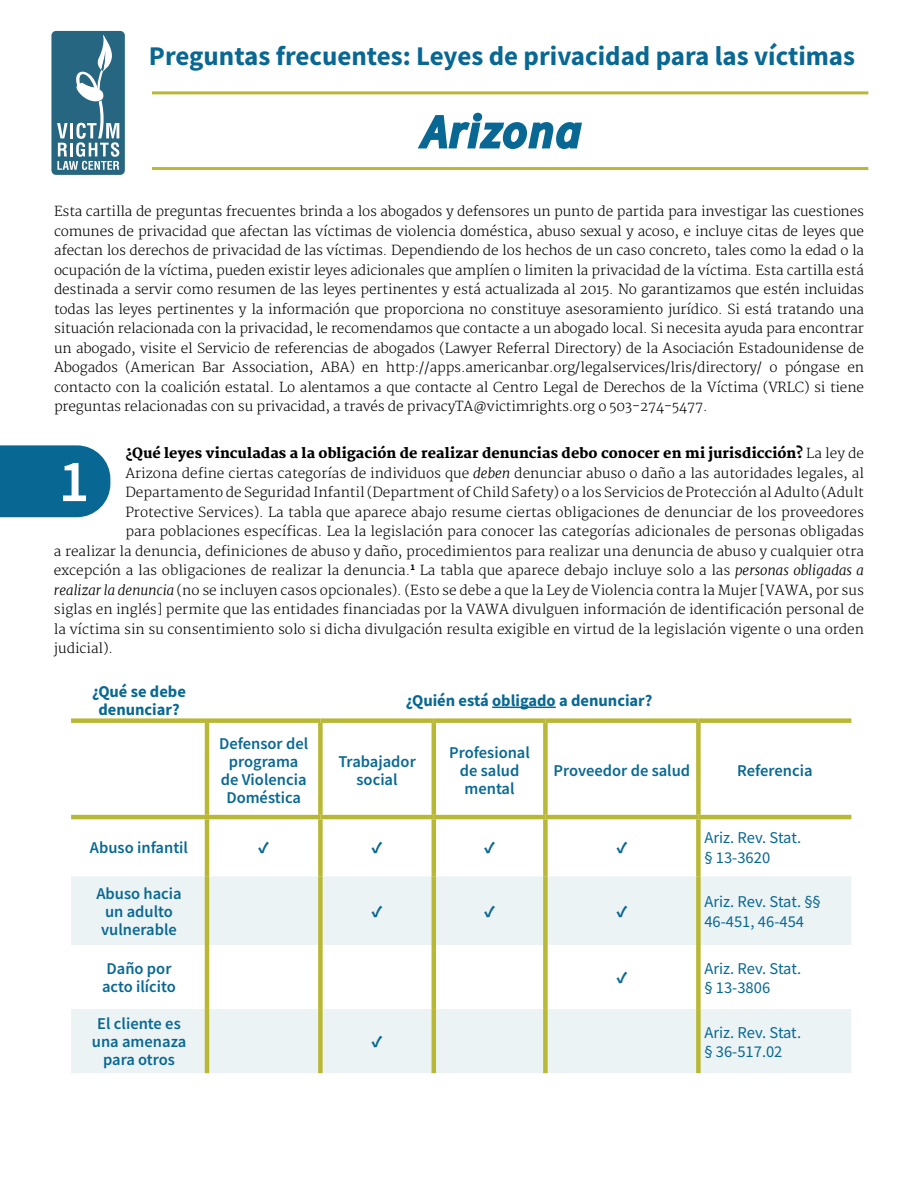
<style>
.page{position:relative;width:918px;height:1188px;background:#fff}
.page>*{position:absolute;margin:0;border:0;box-sizing:border-box;transform-origin:0 0}
.t1{font:italic 600 46.5px "Source Sans Pro";letter-spacing:.04em;color:#086893}
.t2{font:700 27px "Source Sans Pro";color:#086893}
.t3{font:600 16.5px/18px "Source Sans Pro";color:#086893;text-align:center}
.t4{font:16.5px/19.5px "Source Sans Pro";color:#086893}
.t5{font:700 16.5px/18px "Source Sans Pro";color:#086893;text-align:center}
.t6{font:900 16.5px "Source Sans Pro";color:#086893}
.t7{font:800 13.8px "Merriweather";letter-spacing:.01em;color:#000}
.t8{font:300 13.5px/19.5px "Merriweather";color:#000;text-align:justify}
.s1{font-weight:300;font-size:13.5px}
.s2{font-style:italic}
</style>
<div class="page">
<svg style="left:0;top:445px;width:110px;height:72px;background:#23789f"></svg>
<div style="left:71px;top:876px;width:780px;height:69px;background:#ecf3f5"></div>
<div style="left:71px;top:1009px;width:780px;height:64px;background:#ecf3f5"></div>
<div style="left:71px;top:718px;width:136px;height:5px;background:#b9b834"></div>
<div style="left:207px;top:718px;width:113px;height:5px;background:#b9b834"></div>
<div style="left:320px;top:718px;width:114px;height:5px;background:#b9b834"></div>
<div style="left:434px;top:718px;width:111px;height:5px;background:#b9b834"></div>
<div style="left:545px;top:718px;width:153px;height:5px;background:#b9b834"></div>
<div style="left:698px;top:718px;width:153px;height:5px;background:#b9b834"></div>
<hr style="left:205px;top:723px;width:4px;height:92px;background:#b9b834">
<hr style="left:205px;top:819px;width:4px;height:57px;background:#b9b834">
<hr style="left:205px;top:876px;width:4px;height:69px;background:#b9b834">
<hr style="left:205px;top:945px;width:4px;height:64px;background:#b9b834">
<hr style="left:205px;top:1009px;width:4px;height:64px;background:#b9b834">
<hr style="left:71px;top:815px;width:136px;height:4px;background:#b9b834">
<hr style="left:207px;top:815px;width:113px;height:4px;background:#b9b834">
<hr style="left:320px;top:815px;width:114px;height:4px;background:#b9b834">
<hr style="left:434px;top:815px;width:111px;height:4px;background:#b9b834">
<hr style="left:545px;top:815px;width:153px;height:4px;background:#b9b834">
<hr style="left:698px;top:815px;width:153px;height:4px;background:#b9b834">
<div style="left:318px;top:723px;width:5px;height:92px;background:#b9b834"></div>
<div style="left:318px;top:819px;width:5px;height:57px;background:#b9b834"></div>
<div style="left:318px;top:876px;width:5px;height:69px;background:#b9b834"></div>
<div style="left:318px;top:945px;width:5px;height:64px;background:#b9b834"></div>
<div style="left:318px;top:1009px;width:5px;height:64px;background:#b9b834"></div>
<hr style="left:432px;top:723px;width:4px;height:92px;background:#b9b834">
<hr style="left:432px;top:819px;width:4px;height:57px;background:#b9b834">
<hr style="left:432px;top:876px;width:4px;height:69px;background:#b9b834">
<hr style="left:432px;top:945px;width:4px;height:64px;background:#b9b834">
<hr style="left:432px;top:1009px;width:4px;height:64px;background:#b9b834">
<div style="left:543px;top:723px;width:5px;height:92px;background:#b9b834"></div>
<div style="left:543px;top:819px;width:5px;height:57px;background:#b9b834"></div>
<div style="left:543px;top:876px;width:5px;height:69px;background:#b9b834"></div>
<div style="left:543px;top:945px;width:5px;height:64px;background:#b9b834"></div>
<div style="left:543px;top:1009px;width:5px;height:64px;background:#b9b834"></div>
<div style="left:696px;top:723px;width:5px;height:92px;background:#b9b834"></div>
<div style="left:696px;top:819px;width:5px;height:57px;background:#b9b834"></div>
<div style="left:696px;top:876px;width:5px;height:69px;background:#b9b834"></div>
<div style="left:696px;top:945px;width:5px;height:64px;background:#b9b834"></div>
<div style="left:696px;top:1009px;width:5px;height:64px;background:#b9b834"></div>
<hr style="left:492px;top:707px;width:64px;height:1px;background:#086893">
<hr style="left:152px;top:167px;width:716px;height:3px;background:#b9b834">
<hr style="left:152px;top:91px;width:716px;height:3px;background:#b9b834">
<svg style="left:417px;top:112px;width:165px;height:37px"></svg>
<div style="left:51px;top:31px;width:74px;height:144px;background:#276681;border-radius:5px"></div>
<svg style="left:57px;top:34px;width:62px;height:136px"></svg>
<p class="t2" style="left:149px;top:38px;width:708px">Preguntas frecuentes: Leyes de privacidad para las víctimas</p>
<p class="t1" style="left:423px;top:101px;width:160px">Arizona</p>
<p class="t8" style="left:54px;top:202px;width:812px">Esta cartilla de preguntas frecuentes brinda a los abogados y defensores un punto de partida para investigar las cuestiones comunes de privacidad que afectan las víctimas de violencia doméstica, abuso sexual y acoso, e incluye citas de leyes que afectan los derechos de privacidad de las víctimas. Dependiendo de los hechos de un caso concreto, tales como la edad o la ocupación de la víctima, pueden existir leyes adicionales que amplíen o limiten la privacidad de la víctima. Esta cartilla está destinada a servir como resumen de las leyes pertinentes y está actualizada al 2015. No garantizamos que estén incluidas todas las leyes pertinentes y la información que proporciona no constituye asesoramiento jurídico. Si está tratando una situación relacionada con la privacidad, le recomendamos que contacte a un abogado local. Si necesita ayuda para encontrar un abogado, visite el Servicio de referencias de abogados (Lawyer Referral Directory) de la Asociación Estadounidense de Abogados (American Bar Association, ABA) en http://apps.americanbar.org/legalservices/lris/directory/ o póngase en contacto con la coalición estatal. Lo alentamos a que contacte al Centro Legal de Derechos de la Víctima (VRLC) si tiene preguntas relacionadas con su privacidad, a través de privacyTA@victimrights.org o 503-274-5477.</p>
<p class="t7" style="left:125px;top:445px;width:740px">¿Qué leyes vinculadas a la obligación de realizar denuncias debo conocer en mi jurisdicción? <span class="s1">La ley de</span></p>
<p class="t8" style="left:125px;top:464px;width:740px">Arizona define ciertas categorías de individuos que <span class="s2">deben</span> denunciar abuso o daño a las autoridades legales, al</p>
<p class="t8" style="left:125px;top:483px;width:740px">Departamento de Seguridad Infantil (Department of Child Safety) o a los Servicios de Protección al Adulto (Adult</p>
<p class="t8" style="left:125px;top:503px;width:740px">Protective Services). La tabla que aparece abajo resume ciertas obligaciones de denunciar de los proveedores</p>
<p class="t8" style="left:125px;top:522px;width:740px">para poblaciones específicas. Lea la legislación para conocer las categorías adicionales de personas obligadas</p>
<p class="t8" style="left:54px;top:542px;width:812px">a realizar la denuncia, definiciones de abuso y daño, procedimientos para realizar una denuncia de abuso y cualquier otra</p>
<p class="t8" style="left:54px;top:561px;width:812px">excepción a las obligaciones de realizar la denuncia.<sup>1</sup> La tabla que aparece debajo incluye solo a las <span class="s2">personas obligadas a</span></p>
<p class="t8" style="left:54px;top:581px;width:811px"><span class="s2">realizar la denuncia</span> (no se incluyen casos opcionales). (Esto se debe a que la Ley de Violencia contra la Mujer [VAWA, por sus</p>
<p class="t8" style="left:54px;top:600px;width:812px">siglas en inglés] permite que las entidades financiadas por la VAWA divulguen información de identificación personal de</p>
<p class="t8" style="left:54px;top:620px;width:812px">la víctima sin su consentimiento solo si dicha divulgación resulta exigible en virtud de la legislación vigente o una orden</p>
<p class="t8" style="left:54px;top:639px;width:61px">judicial).</p>
<p class="t5" style="left:92px;top:682px;width:95px">¿Qué se debe denunciar?</p>
<p class="t5" style="left:406px;top:691px;width:248px">¿Quién está obligado a denunciar?</p>
<p class="t3" style="left:219px;top:735px;width:91px">Defensor del programa de Violencia<br>Doméstica</p>
<p class="t3" style="left:338px;top:753px;width:79px">Trabajador social</p>
<p class="t3" style="left:449px;top:744px;width:82px">Profesional de salud mental</p>
<p class="t3" style="left:554px;top:762px;width:138px">Proveedor de salud</p>
<p class="t3" style="left:737px;top:762px;width:77px">Referencia</p>
<p class="t3" style="left:90px;top:838px;width:100px">Abuso infantil</p>
<p class="t6" style="left:258px;top:836px;width:12px">✓</p>
<p class="t6" style="left:372px;top:836px;width:12px">✓</p>
<p class="t6" style="left:484px;top:836px;width:12px">✓</p>
<p class="t6" style="left:616px;top:836px;width:12px">✓</p>
<p class="t4" style="left:704px;top:828px;width:98px">Ariz. Rev. Stat. § 13-3620</p>
<p class="t3" style="left:96px;top:884px;width:87px;text-align:left">Abuso hacia un adulto vulnerable</p>
<p class="t6" style="left:372px;top:900px;width:12px">✓</p>
<p class="t6" style="left:484px;top:900px;width:12px">✓</p>
<p class="t6" style="left:616px;top:900px;width:12px">✓</p>
<p class="t4" style="left:704px;top:892px;width:118px">Ariz. Rev. Stat. §§<br>46-451, 46-454</p>
<p class="t3" style="left:102px;top:960px;width:75px;text-align:left">Daño por acto ilícito</p>
<p class="t6" style="left:616px;top:966px;width:12px">✓</p>
<p class="t4" style="left:704px;top:958px;width:98px">Ariz. Rev. Stat. § 13-3806</p>
<p class="t3" style="left:92px;top:1015px;width:96px">El cliente es una amenaza para otros</p>
<p class="t6" style="left:372px;top:1030px;width:12px">✓</p>
<p class="t4" style="left:704px;top:1022px;width:98px">Ariz. Rev. Stat. § 36-517.02</p>
</div>
